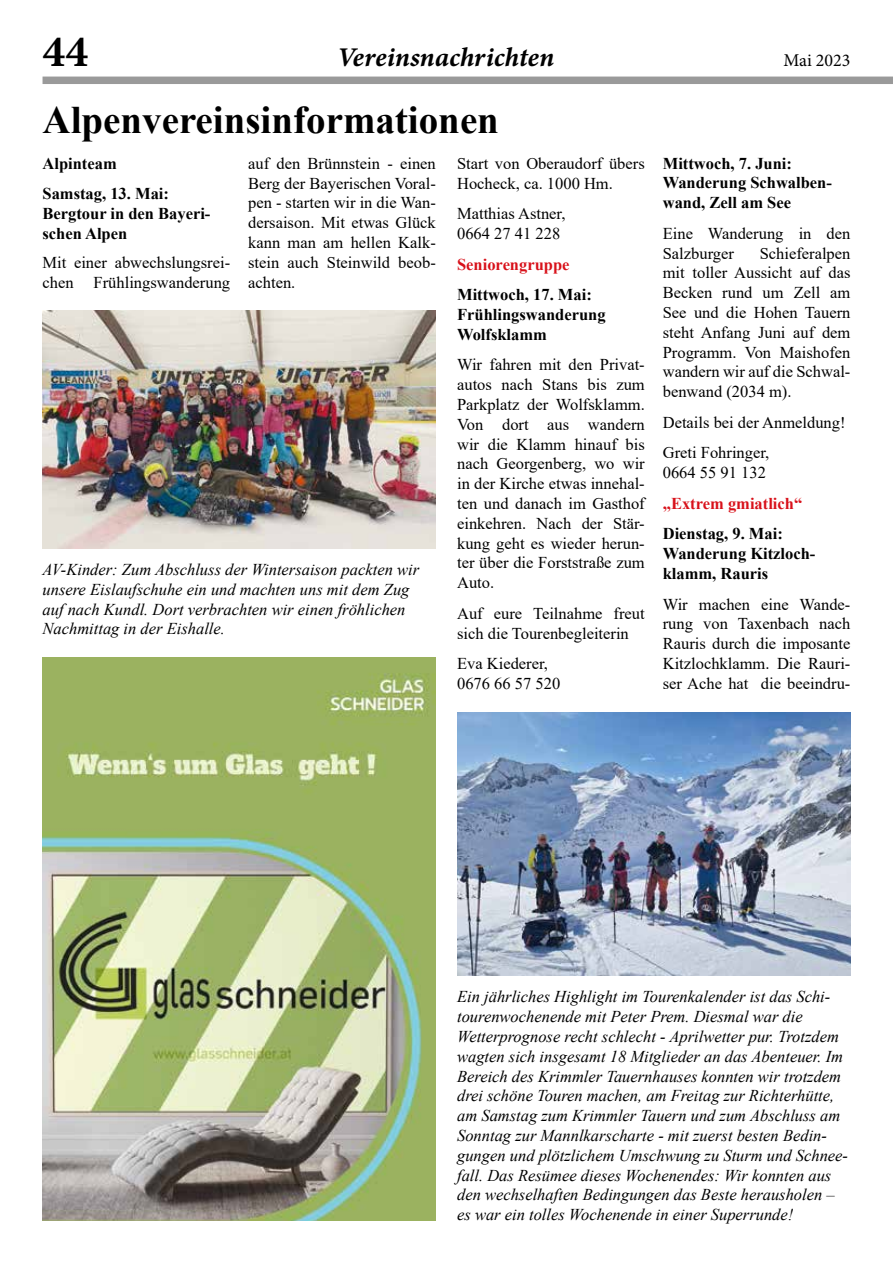
<style>
.page{position:relative;width:893px;height:1263px;background:#fff}
.page>*{position:absolute;margin:0;border:0;box-sizing:border-box;transform-origin:0 0}
.t1{font:45px "Minion Variable Concept";color:#000}
.t2{font:700 39px "Times New Roman";color:#000}
.t3{font:italic 27px "Minion Variable Concept";color:#000}
.t4{font:18px "Minion Pro";color:#000}
.t5{font:16.5px/19.8px "Times New Roman";color:#000}
.t6{font:italic 16.5px/19.8px "Times New Roman";color:#000}
.t7{font:700 16.5px/19.8px "Times New Roman";color:#000}
.t8{font:700 16.5px "Times New Roman";color:#d8111a}
</style>
<div class="page">
<div style="left:43px;top:77px;width:850px;height:7px;background:#9a9a9a"></div>
<img style="left:457px;top:712px;width:393px;height:264px">
<img style="left:43px;top:310px;width:393px;height:239px">
<img style="left:43px;top:657px;width:393px;height:563px">
<h1 class="t1" style="left:43px;top:20px;width:47px">44</h1>
<h3 class="t3" style="left:339px;top:39px;width:217px">Vereinsnachrichten</h3>
<p class="t4" style="left:783px;top:48px;width:68px">Mai 2023</p>
<h2 class="t2" style="left:43px;top:92px;width:458px">Alpenvereinsinformationen</h2>
<p class="t5" style="left:457px;top:153px;width:189px">Start von Oberaudorf übers<br>Hocheck, ca. 1000 Hm.</p>
<p class="t5" style="left:457px;top:203px;width:110px">Matthias Astner,<br>0664 27 41 228</p>
<p class="t8" style="left:457px;top:252px;width:114px">Seniorengruppe</p>
<p class="t7" style="left:457px;top:284px;width:150px">Mittwoch, 17. Mai:<br>Frühlingswanderung<br>Wolfsklamm</p>
<p class="t5" style="left:457px;top:354px;width:189px;text-align:justify">Wir fahren mit den Privat&shy;autos nach Stans bis zum Parkplatz der Wolfsklamm.<br>Von dort aus wandern wir die Klamm hinauf bis nach Georgenberg, wo wir in der Kirche etwas innehal&shy;ten und danach im Gasthof einkehren. Nach der Stär&shy;kung geht es wieder herun&shy;ter über die Forststraße zum Auto.</p>
<p class="t5" style="left:457px;top:603px;width:189px">Auf eure Teilnahme freut sich die Tourenbegleiterin</p>
<p class="t5" style="left:457px;top:653px;width:105px">Eva Kiederer,<br>0676 66 57 520</p>
<p class="t5" style="left:248px;top:153px;width:189px;text-align:justify">auf den Brünnstein - einen Berg der Bayerischen Voral&shy;pen - starten wir in die Wan&shy;dersaison. Mit etwas Glück kann man am hellen Kalk&shy;stein auch Steinwild beob&shy;achten.</p>
<p class="t7" style="left:43px;top:147px;width:128px;line-height:30.6px">Alpinteam<br>Samstag, 13. Mai:</p>
<p class="t7" style="left:43px;top:203px;width:169px">Bergtour in den Bayeri&shy;schen Alpen</p>
<p class="t5" style="left:43px;top:252px;width:189px">Mit einer abwechslungsrei&shy;chen Frühlingswanderung</p>
<p class="t6" style="left:43px;top:559px;width:378px">AV-Kinder: Zum Abschluss der Wintersaison packten wir unsere Eislaufschuhe ein und machten uns mit dem Zug auf nach Kundl. Dort verbrachten wir einen fröhlichen Nachmittag in der Eishalle.</p>
<p class="t7" style="left:663px;top:153px;width:171px">Mittwoch, 7. Juni:<br>Wanderung Schwalben&shy;wand, Zell am See</p>
<p class="t5" style="left:663px;top:223px;width:189px">Eine Wanderung in den<br>Salzburger</p>
<p class="t5" style="left:663px;top:243px;width:189px;text-align:justify;text-indent:97px">Schieferalpen mit toller Aussicht auf das Becken rund um Zell am See und die Hohen Tauern steht Anfang Juni auf dem Programm. Von Maishofen wandern wir auf die Schwal&shy;benwand (2034 m).</p>
<p class="t5" style="left:663px;top:406px;width:184px;line-height:30.6px">Details bei der Anmeldung!<br>Greti Fohringer,</p>
<p class="t5" style="left:663px;top:462px;width:105px">0664 55 91 132</p>
<p class="t8" style="left:663px;top:491px;width:141px">„Extrem gmiatlich“</p>
<p class="t7" style="left:663px;top:523px;width:154px">Dienstag, 9. Mai:<br>Wanderung Kitzloch&shy;klamm, Rauris</p>
<p class="t5" style="left:663px;top:594px;width:189px;text-align:justify">Wir machen eine Wande&shy;rung von Taxenbach nach Rauris durch die imposante Kitzlochklamm. Die Rauri&shy;ser Ache hat die beeindru-</p>
<p class="t6" style="left:457px;top:986px;width:392px">Ein jährliches Highlight im Tourenkalender ist das Schi&shy;tourenwochenende mit Peter Prem. Diesmal war die Wetterprognose recht schlecht - Aprilwetter pur. Trotzdem wagten sich insgesamt 18 Mitglieder an das Abenteuer. Im Bereich des Krimmler Tauernhauses konnten wir trotzdem drei schöne Touren machen, am Freitag zur Richterhütte, am Samstag zum Krimmler Tauern und zum Abschluss am Sonntag zur Mannlkarscharte - mit zuerst besten Bedin&shy;gungen und plötzlichem Umschwung zu Sturm und Schnee&shy;fall. Das Resümee dieses Wochenendes: Wir konnten aus den wechselhaften Bedingungen das Beste herausholen – es war ein tolles Wochenende in einer Superrunde!</p>
</div>
